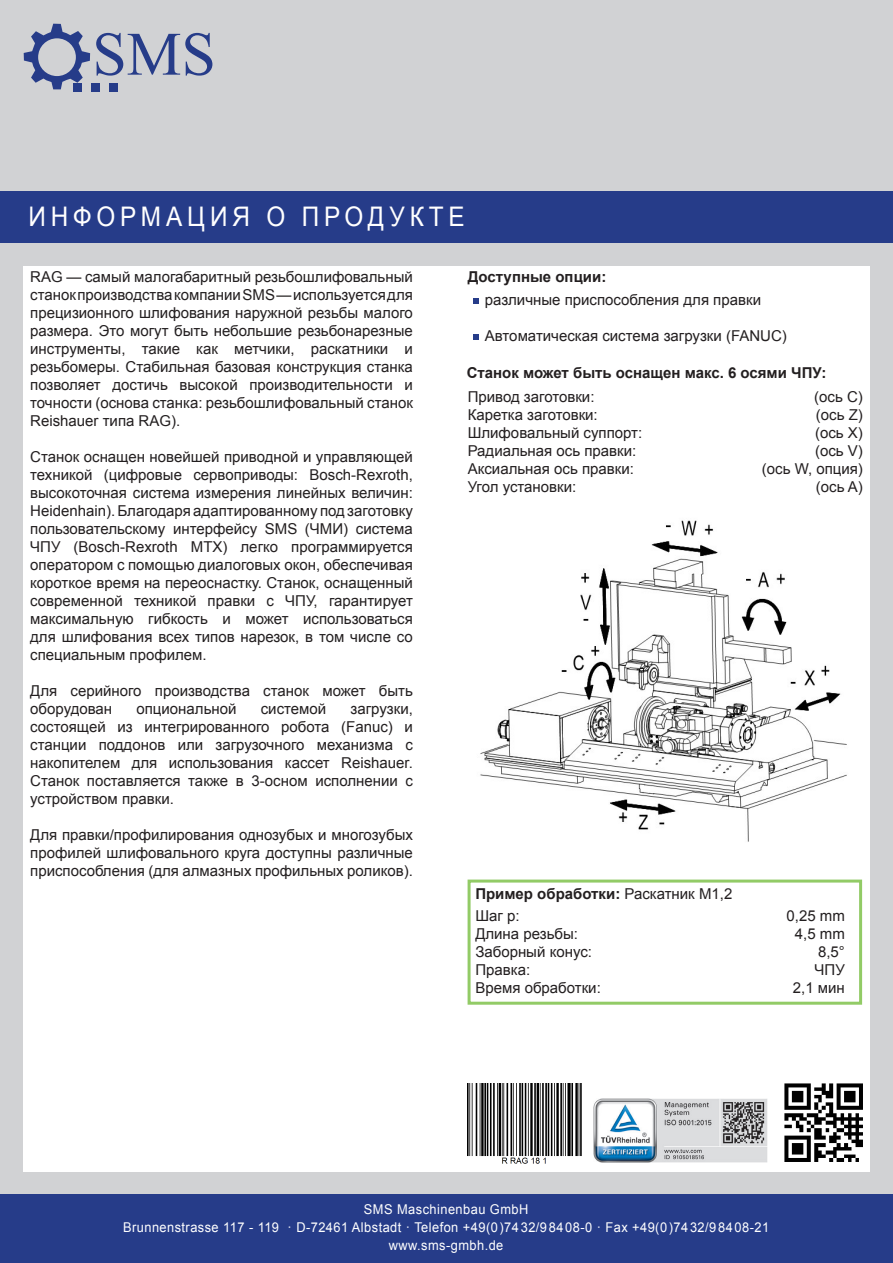
<style>
.page{position:relative;width:893px;height:1263px;background:#fff}
.page>*{position:absolute;margin:0;border:0;box-sizing:border-box;transform-origin:0 0}
.Produktinformation{font:27px "Arial";letter-spacing:.2em;color:#fff;scale:.9 1}
.t1{font:15px/18px "Arial";color:#231f20;text-align:justify}
.t2{font:700 15px "Arial";color:#231f20}
.t3{font:13.5px "Arial";letter-spacing:.035em;color:#fff;scale:.95 1}
.s1{font-weight:400}
</style>
<div class="page">
<div style="left:0;top:0;width:893px;height:1262px;background:#d1d2d4"></div>
<div style="left:0;top:1195px;width:893px;height:68px;background:#263c89"></div>
<div style="left:0;top:191px;width:893px;height:51px;background:#263c89"></div>
<div style="left:23px;top:266px;width:847px;height:905px;background:#fff"></div>
<img style="left:784px;top:1083px;width:79px;height:79px">
<svg style="left:473px;top:299px;width:5px;height:5px"></svg>
<svg style="left:473px;top:335px;width:5px;height:5px"></svg>
<svg style="left:96px;top:33px;width:116px;height:43px"></svg>
<div style="left:91px;top:83px;width:9px;height:9px;background:#263c89"></div>
<div style="left:109px;top:83px;width:9px;height:9px;background:#263c89"></div>
<svg style="left:24px;top:24px;width:66px;height:65px"></svg>
<div style="left:73px;top:83px;width:9px;height:9px;background:#263c89"></div>
<img style="left:480px;top:520px;width:367px;height:322px">
<img style="left:468px;top:1083px;width:113px;height:80px">
<div style="left:468px;top:879px;width:394px;height:126px;border:3px solid #92cb66"></div>
<img style="left:593px;top:1098px;width:174px;height:65px">
<p class="Produktinformation" style="left:28px;top:199px;width:486px">ИНФОРМАЦИЯ О ПРОДУКТЕ</p>
<p class="t1" style="left:30px;top:268px;width:384px">RAG — самый малогабаритный резьбошлифовальный станок производства компании SMS— используется для прецизионного шлифования наружной резьбы малого размера. Это могут быть небольшие резьбонарезные инструменты, такие как метчики, раскатники и резьбомеры. Стабильная базовая конструкция станка позволяет достичь высокой производительности и точности (основа станка: резьбошлифовальный станок Reishauer типа RAG).</p>
<p class="t1" style="left:30px;top:448px;width:384px">Станок оснащен новейшей приводной и управляющей техникой (цифровые сервоприводы: Bosch-Rexroth, высокоточная система измерения линейных величин:<br>Heidenhain). Благодаря адаптированному под заготовку пользовательскому интерфейсу SMS (ЧМИ) система ЧПУ (Bosch-Rexroth MTX) легко программируется оператором с помощью диалоговых окон, обеспечивая короткое время на переоснастку. Станок, оснащенный современной техникой правки с ЧПУ, гарантирует максимальную гибкость и может использоваться для шлифования всех типов нарезок, в том числе со специальным профилем.</p>
<p class="t1" style="left:30px;top:682px;width:384px">Для серийного производства станок может быть оборудован</p>
<p class="t1" style="left:137px;top:700px;width:101px">опциональной</p>
<p class="t1" style="left:261px;top:700px;width:67px">системой</p>
<p class="t1" style="left:30px;top:700px;width:384px;text-indent:320px">загрузки, состоящей из интегрированного робота (Fanuc) и станции поддонов или загрузочного механизма с накопителем для использования кассет Reishauer.<br>Станок поставляется также в 3-осном исполнении с устройством правки.</p>
<p class="t1" style="left:30px;top:826px;width:384px">Для правки/профилирования однозубых и многозубых профилей шлифовального круга доступны различные приспособления (для алмазных профильных роликов).</p>
<p class="t2" style="left:468px;top:267px;width:140px">Доступные опции:</p>
<p class="t1" style="left:485px;top:291px;width:278px">различные приспособления для правки</p>
<p class="t1" style="left:485px;top:327px;width:303px">Автоматическая система загрузки (FANUC)</p>
<p class="t2" style="left:467px;top:363px;width:361px">Станок может быть оснащен макс. 6 осями ЧПУ:</p>
<p class="t1" style="left:468px;top:387px;width:128px">Привод заготовки:</p>
<p class="t1" style="left:814px;top:387px;width:50px">(ось C)</p>
<p class="t1" style="left:468px;top:405px;width:132px">Каретка заготовки:</p>
<p class="t1" style="left:816px;top:405px;width:48px">(ось Z)</p>
<p class="t1" style="left:468px;top:423px;width:176px">Шлифовальный суппорт:</p>
<p class="t1" style="left:815px;top:423px;width:49px">(ось X)</p>
<p class="t1" style="left:468px;top:441px;width:170px">Радиальная ось правки:</p>
<p class="t1" style="left:815px;top:441px;width:49px">(ось V)</p>
<p class="t1" style="left:468px;top:459px;width:168px">Аксиальная ось правки:</p>
<p class="t1" style="left:762px;top:459px;width:103px">(ось W, опция)</p>
<p class="t1" style="left:468px;top:477px;width:110px">Угол установки:</p>
<p class="t1" style="left:816px;top:477px;width:48px">(ось A)</p>
<p class="t2" style="left:475px;top:884px;width:259px">Пример обработки: <span class="s1">Раскатник М1,2</span></p>
<p class="t1" style="left:475px;top:906px;width:46px">Шаг p:</p>
<p class="t1" style="left:786px;top:906px;width:60px">0,25 mm</p>
<p class="t1" style="left:475px;top:924px;width:104px">Длина резьбы:</p>
<p class="t1" style="left:795px;top:924px;width:52px">4,5 mm</p>
<p class="t1" style="left:475px;top:942px;width:118px">Заборный конус:</p>
<p class="t1" style="left:818px;top:942px;width:28px">8,5°</p>
<p class="t1" style="left:475px;top:960px;width:56px">Правка:</p>
<p class="t1" style="left:815px;top:960px;width:32px">ЧПУ</p>
<p class="t1" style="left:475px;top:978px;width:127px">Время обработки:</p>
<p class="t1" style="left:793px;top:978px;width:54px">2,1 мин</p>
<p class="t3" style="left:364px;top:1200px;width:175px">SMS Maschinenbau GmbH</p>
<p class="t3" style="left:123px;top:1218px;width:681px">Brunnenstrasse 117 - 119 · D-72461 Albstadt · Telefon +49(0)7432/98408-0 · Fax +49(0)7432/98408-21</p>
<p class="t3" style="left:389px;top:1236px;width:122px">www.sms-gmbh.de</p>
</div>
